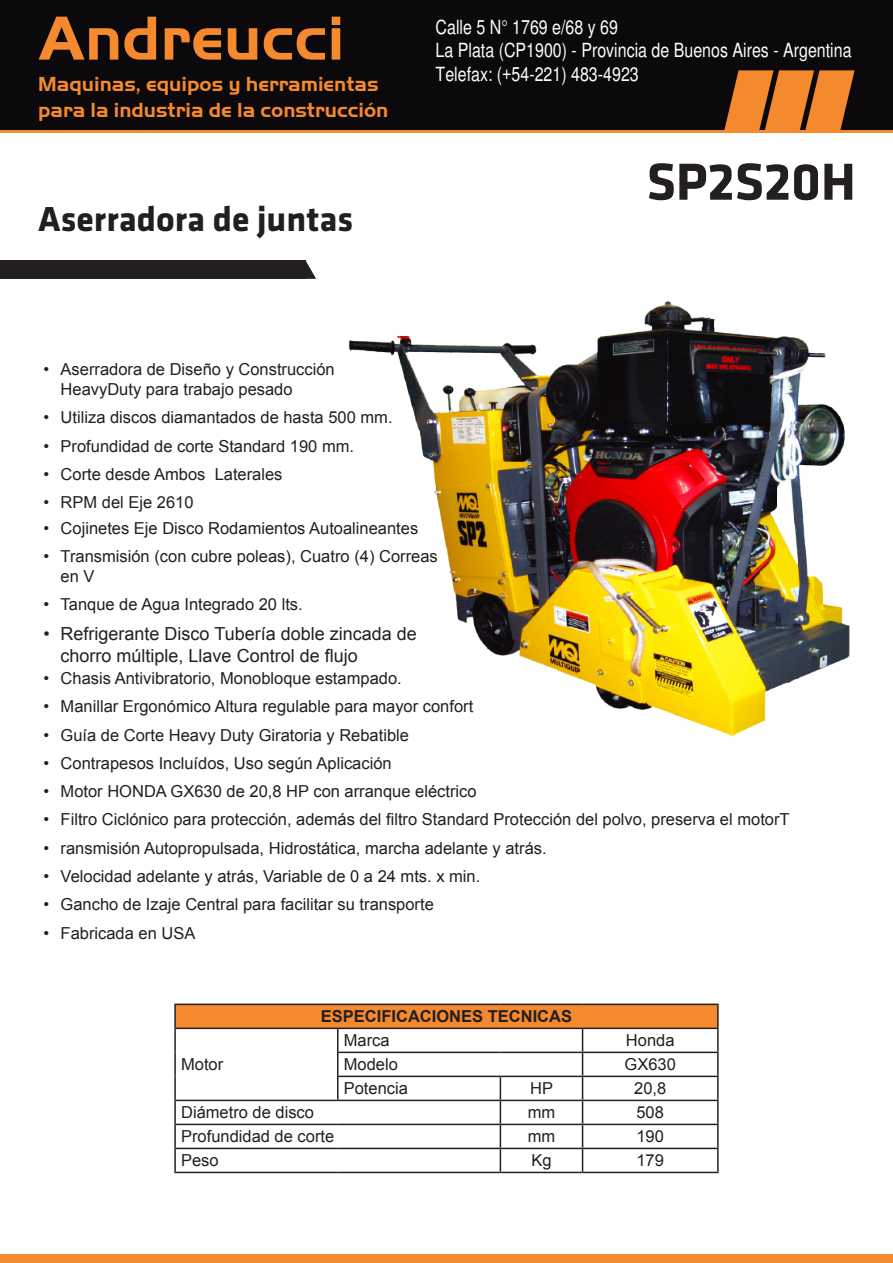
<style>
.page{position:relative;width:893px;height:1263px;background:#fff}
.page>*{position:absolute;margin:0;border:0;box-sizing:border-box;transform-origin:0 0}
.t1{font:700 64.5px "Handel Got D";color:#f5892e}
.t2{font:700 54px "Klavika";color:#231f20}
.t3{font:700 36px "Klavika";color:#231f20}
.t4{font:700 21px "Handel Got D";color:#f5892e}
.t5{font:condensed 19.5px "Helvetica";color:#fff}
.t6{font:18px/21.6px "Arial";color:#231f20}
.t7{font:16.5px/19.8px "Arial";color:#231f20}
.t8{font:700 16.5px "Arial";color:#231f20}
</style>
<div class="page">
<div style="left:0;top:261px;width:306px;height:18px;background:#231f20"></div>
<svg style="left:306px;top:261px;width:10px;height:18px"></svg>
<img style="left:349px;top:301px;width:501px;height:435px">
<div style="left:175px;top:1004px;width:543px;height:24px;background:#f5892e"></div>
<hr style="left:174px;top:1003px;width:164px;height:2px;background:#231f20">
<hr style="left:174px;top:1005px;width:2px;height:22px;background:#231f20">
<hr style="left:338px;top:1003px;width:162px;height:2px;background:#231f20">
<hr style="left:500px;top:1003px;width:83px;height:2px;background:#231f20">
<hr style="left:583px;top:1003px;width:136px;height:2px;background:#231f20">
<hr style="left:717px;top:1005px;width:2px;height:22px;background:#231f20">
<hr style="left:174px;top:1027px;width:164px;height:2px;background:#231f20">
<hr style="left:174px;top:1029px;width:2px;height:23px;background:#231f20">
<hr style="left:338px;top:1027px;width:162px;height:2px;background:#231f20">
<hr style="left:500px;top:1027px;width:83px;height:2px;background:#231f20">
<hr style="left:583px;top:1027px;width:136px;height:2px;background:#231f20">
<hr style="left:717px;top:1029px;width:2px;height:22px;background:#231f20">
<hr style="left:174px;top:1052px;width:2px;height:24px;background:#231f20">
<hr style="left:337px;top:1051px;width:163px;height:2px;background:#231f20">
<hr style="left:500px;top:1051px;width:83px;height:2px;background:#231f20">
<hr style="left:583px;top:1051px;width:136px;height:2px;background:#231f20">
<hr style="left:717px;top:1053px;width:2px;height:23px;background:#231f20">
<hr style="left:174px;top:1076px;width:2px;height:24px;background:#231f20">
<hr style="left:337px;top:1076px;width:163px;height:1px;background:#231f20">
<svg style="left:337px;top:1029px;width:1px;height:71px"></svg>
<hr style="left:500px;top:1076px;width:83px;height:1px;background:#231f20">
<hr style="left:583px;top:1076px;width:136px;height:1px;background:#231f20">
<hr style="left:717px;top:1077px;width:2px;height:23px;background:#231f20">
<hr style="left:174px;top:1100px;width:164px;height:1px;background:#231f20">
<hr style="left:174px;top:1101px;width:2px;height:23px;background:#231f20">
<hr style="left:338px;top:1100px;width:162px;height:1px;background:#231f20">
<hr style="left:500px;top:1100px;width:83px;height:1px;background:#231f20">
<hr style="left:583px;top:1100px;width:136px;height:1px;background:#231f20">
<hr style="left:717px;top:1101px;width:2px;height:23px;background:#231f20">
<hr style="left:174px;top:1124px;width:164px;height:1px;background:#231f20">
<hr style="left:174px;top:1125px;width:2px;height:23px;background:#231f20">
<hr style="left:338px;top:1124px;width:162px;height:1px;background:#231f20">
<hr style="left:500px;top:1124px;width:83px;height:1px;background:#231f20">
<hr style="left:583px;top:1124px;width:136px;height:1px;background:#231f20">
<hr style="left:717px;top:1125px;width:2px;height:23px;background:#231f20">
<hr style="left:174px;top:1148px;width:164px;height:1px;background:#231f20">
<hr style="left:174px;top:1149px;width:2px;height:23px;background:#231f20">
<hr style="left:338px;top:1148px;width:162px;height:1px;background:#231f20">
<hr style="left:500px;top:1148px;width:83px;height:1px;background:#231f20">
<svg style="left:500px;top:1077px;width:1px;height:95px"></svg>
<hr style="left:583px;top:1148px;width:136px;height:1px;background:#231f20">
<svg style="left:582px;top:1029px;width:1px;height:143px"></svg>
<hr style="left:717px;top:1149px;width:2px;height:23px;background:#231f20">
<hr style="left:174px;top:1172px;width:164px;height:1px;background:#231f20">
<hr style="left:338px;top:1172px;width:162px;height:1px;background:#231f20">
<hr style="left:500px;top:1172px;width:83px;height:1px;background:#231f20">
<hr style="left:583px;top:1172px;width:136px;height:1px;background:#231f20">
<div style="left:0;top:1254px;width:893px;height:9px;background:#f5892e"></div>
<div style="left:0;top:0;width:893px;height:132px;background:#0b090c"></div>
<svg style="left:724px;top:70px;width:130px;height:60px"></svg>
<hr style="left:0;top:130px;width:893px;height:3px;background:#f5892e">
<p class="t1" style="left:38px;top:2px;width:308px">Andreucci</p>
<p class="t4" style="left:38px;top:72px;width:342px">Maquinas, equipos y herramientas</p>
<p class="t4" style="left:38px;top:98px;width:352px">para la industria de la construcción</p>
<p class="t3" style="left:38px;top:199px;width:316px">Aserradora de juntas</p>
<p class="t5" style="left:436px;top:16px;width:184px">Calle 5 N° 1769 e/68 y 69</p>
<p class="t5" style="left:436px;top:39px;width:417px">La Plata (CP1900) - Provincia de Buenos Aires - Argentina</p>
<p class="t5" style="left:436px;top:62px;width:205px">Telefax: (+54-221) 483-4923</p>
<p class="t2" style="left:646px;top:152px;width:211px">SP2S20H</p>
<p class="t7" style="left:61px;top:360px;width:276px;text-indent:-17px">• Aserradora de Diseño y Construcción<br>HeavyDuty para trabajo pesado</p>
<p class="t7" style="left:44px;top:408px;width:350px">• Utiliza discos diamantados de hasta 500 mm.</p>
<p class="t7" style="left:44px;top:436px;width:312px">• Profundidad de corte Standard 190 mm.</p>
<p class="t7" style="left:44px;top:464px;width:240px">• Corte desde Ambos Laterales</p>
<p class="t7" style="left:44px;top:493px;width:151px">• RPM del Eje 2610</p>
<p class="t7" style="left:44px;top:518px;width:376px">• Cojinetes Eje Disco Rodamientos Autoalineantes</p>
<p class="t7" style="left:61px;top:546px;width:379px;text-indent:-17px">• Transmisión (con cubre poleas), Cuatro (4) Correas en V</p>
<p class="t7" style="left:44px;top:595px;width:261px">• Tanque de Agua Integrado 20 lts.</p>
<p class="t6" style="left:61px;top:623px;width:358px;text-indent:-17px">• Refrigerante Disco Tubería doble zincada de chorro múltiple, Llave Control de flujo</p>
<p class="t7" style="left:44px;top:668px;width:360px">• Chasis Antivibratorio, Monobloque estampado.</p>
<p class="t7" style="left:44px;top:697px;width:431px">• Manillar Ergonómico Altura regulable para mayor confort</p>
<p class="t7" style="left:44px;top:725px;width:367px">• Guía de Corte Heavy Duty Giratoria y Rebatible</p>
<p class="t7" style="left:44px;top:753px;width:350px">• Contrapesos Incluídos, Uso según Aplicación</p>
<p class="t7" style="left:44px;top:782px;width:435px">• Motor HONDA GX630 de 20,8 HP con arranque eléctrico</p>
<p class="t7" style="left:44px;top:810px;width:748px">• Filtro Ciclónico para protección, además del filtro Standard Protección del polvo, preserva el motorT</p>
<p class="t7" style="left:44px;top:838px;width:505px">• ransmisión Autopropulsada, Hidrostática, marcha adelante y atrás.</p>
<p class="t7" style="left:44px;top:866px;width:438px">• Velocidad adelante y atrás, Variable de 0 a 24 mts. x min.</p>
<p class="t7" style="left:44px;top:895px;width:392px">• Gancho de Izaje Central para facilitar su transporte</p>
<p class="t7" style="left:44px;top:923px;width:153px">• Fabricada en USA</p>
<p class="t7" style="left:181px;top:1055px;width:44px">Motor</p>
<p class="t8" style="left:321px;top:1005px;width:253px">ESPECIFICACIONES TECNICAS</p>
<p class="t7" style="left:344px;top:1031px;width:47px">Marca</p>
<p class="t7" style="left:626px;top:1031px;width:50px">Honda</p>
<p class="t7" style="left:344px;top:1055px;width:56px">Modelo</p>
<p class="t7" style="left:624px;top:1055px;width:53px">GX630</p>
<p class="t7" style="left:344px;top:1079px;width:66px">Potencia</p>
<p class="t7" style="left:530px;top:1079px;width:24px">HP</p>
<p class="t7" style="left:634px;top:1079px;width:34px">20,8</p>
<p class="t7" style="left:181px;top:1103px;width:134px">Diámetro de disco</p>
<p class="t7" style="left:528px;top:1103px;width:29px">mm</p>
<p class="t7" style="left:636px;top:1103px;width:29px">508</p>
<p class="t7" style="left:181px;top:1127px;width:155px">Profundidad de corte</p>
<p class="t7" style="left:528px;top:1127px;width:29px">mm</p>
<p class="t7" style="left:636px;top:1127px;width:29px">190</p>
<p class="t7" style="left:181px;top:1151px;width:39px">Peso</p>
<p class="t7" style="left:531px;top:1151px;width:22px">Kg</p>
<p class="t7" style="left:636px;top:1151px;width:29px">179</p>
</div>
